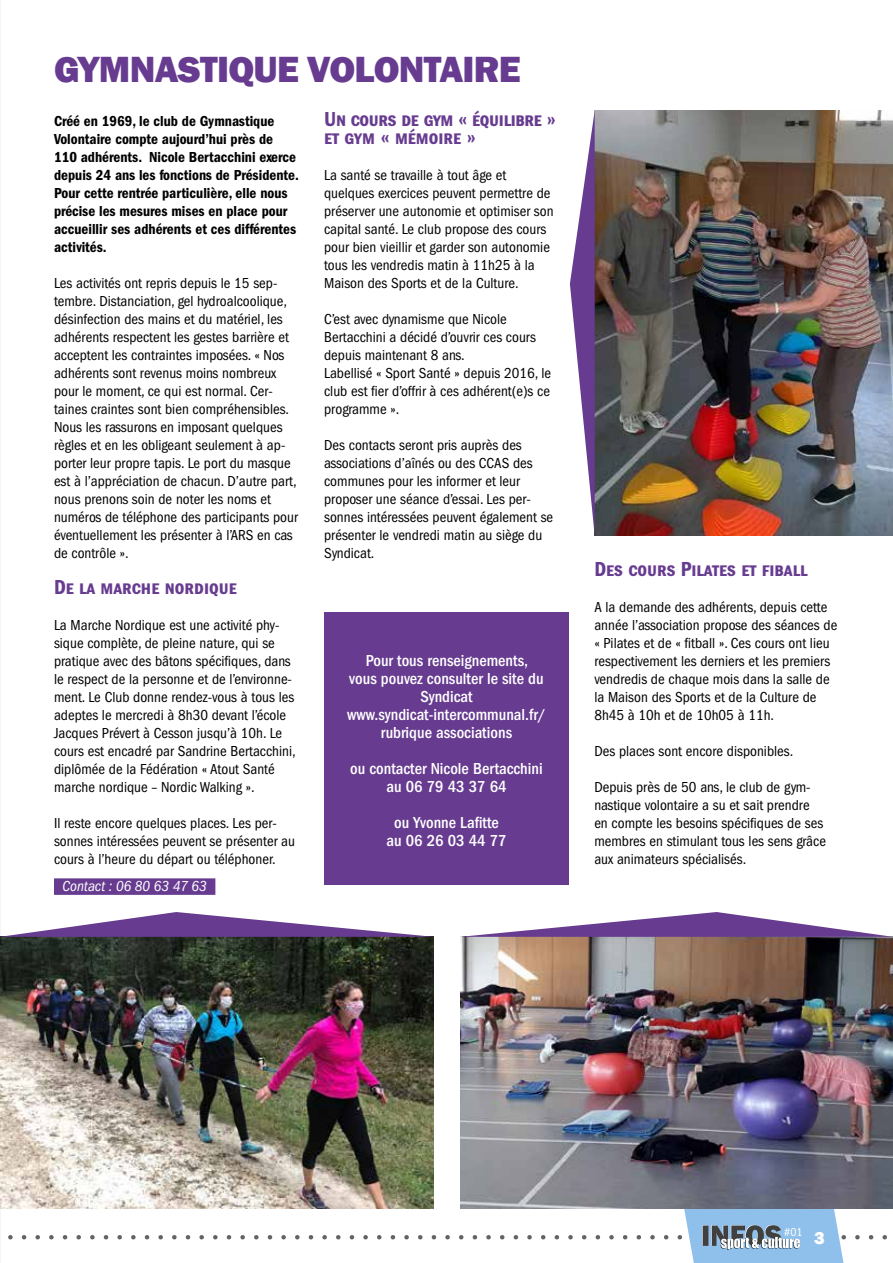
<style>
.page{position:relative;width:893px;height:1263px;background:#fff}
.page>*{position:absolute;margin:0;border:0;box-sizing:border-box;transform-origin:0 0}
.t1{font:800 37.5px "Franklin Gothic";letter-spacing:-.02em;color:#673c90}
.t2{font:21px/18px "Franklin Gothic LT Pro Cn Dm";color:#673c90}
.t3{font:800 18px "Franklin Gothic";color:#fff}
.t4{font:500 condensed 16.5px/18px "Franklin Gothic LT Pro";color:#fff;text-align:center}
.t5{font:condensed 15px/18px "Franklin Gothic LT Pro";color:#000}
.t6{font:15px/18px "Franklin Gothic LT Pro Cn Dm";color:#000}
.t7{font:italic condensed 15px "Franklin Gothic LT Pro";color:#fff}
.t8{font:condensed 12px "Franklin Gothic LT Pro";color:#fff}
</style>
<div class="page">
<svg style="left:0;top:1209px;width:887px;height:54px"></svg>
<div style="left:54px;top:878px;width:161px;height:17px;background:#673c90"></div>
<div style="left:324px;top:612px;width:245px;height:272px;background:#673c90"></div>
<img style="left:595px;top:111px;width:298px;height:425px">
<img style="left:460px;top:937px;width:433px;height:272px">
<img style="left:0;top:937px;width:434px;height:272px">
<svg style="left:0;top:912px;width:434px;height:25px"></svg>
<svg style="left:460px;top:912px;width:433px;height:25px"></svg>
<svg style="left:570px;top:111px;width:25px;height:425px"></svg>
<h1 class="t1" style="left:54px;top:45px;width:468px">GYMNASTIQUE VOLONTAIRE</h1>
<p class="t6" style="left:54px;top:112px;width:246px">Créé en 1969, le club de Gymnastique Volontaire compte aujourd’hui près de 110 adhérents. Nicole Bertacchini exerce depuis 24 ans les fonctions de Présidente.<br>Pour cette rentrée particulière, elle nous précise les mesures mises en place pour accueillir ses adhérents et ces différentes activités.</p>
<p class="t5" style="left:54px;top:274px;width:245px">Les activités ont repris depuis le 15 sep&shy;tembre. Distanciation, gel hydroalcoolique, désinfection des mains et du matériel, les adhérents respectent les gestes barrière et acceptent les contraintes imposées. « Nos adhérents sont revenus moins nombreux pour le moment, ce qui est normal. Cer&shy;taines craintes sont bien compréhensibles.<br>Nous les rassurons en imposant quelques règles et en les obligeant seulement à ap&shy;porter leur propre tapis. Le port du masque est à l’appréciation de chacun. D’autre part, nous prenons soin de noter les noms et numéros de téléphone des participants pour éventuellement les présenter à l’ARS en cas de contrôle ».</p>
<h2 class="t2" style="left:54px;top:578px;width:184px">De la marche nordique</h2>
<p class="t5" style="left:54px;top:616px;width:243px">La Marche Nordique est une activité phy&shy;sique complète, de pleine nature, qui se pratique avec des bâtons spécifiques, dans le respect de la personne et de l’environne&shy;ment. Le Club donne rendez-vous à tous les adeptes le mercredi à 8h30 devant l’école Jacques Prévert à Cesson jusqu’à 10h. Le cours est encadré par Sandrine Bertacchini, diplômée de la Fédération « Atout Santé marche nordique – Nordic Walking ».</p>
<p class="t5" style="left:54px;top:814px;width:243px">Il reste encore quelques places. Les per&shy;sonnes intéressées peuvent se présenter au cours à l’heure du départ ou téléphoner.</p>
<p class="t7" style="left:63px;top:877px;width:146px">Contact : 06 80 63 47 63</p>
<h2 class="t2" style="left:324px;top:110px;width:233px">Un cours de gym « équilibre » et gym « mémoire »</h2>
<p class="t5" style="left:324px;top:166px;width:231px">La santé se travaille à tout âge et quelques exercices peuvent permettre de préserver une autonomie et optimiser son capital santé. Le club propose des cours pour bien vieillir et garder son autonomie tous les vendredis matin à 11h25 à la Maison des Sports et de la Culture.</p>
<p class="t5" style="left:324px;top:310px;width:228px">C’est avec dynamisme que Nicole<br>Bertacchini a décidé d’ouvrir ces cours depuis maintenant 8 ans.<br>Labellisé « Sport Santé » depuis 2016, le club est fier d’offrir à ces adhérent(e)s ce programme ».</p>
<p class="t5" style="left:324px;top:436px;width:231px">Des contacts seront pris auprès des associations d’aînés ou des CCAS des communes pour les informer et leur proposer une séance d’essai. Les per&shy;sonnes intéressées peuvent également se présenter le vendredi matin au siège du Syndicat.</p>
<p class="t4" style="left:347px;top:652px;width:200px">Pour tous renseignements,<br>vous pouvez consulter le site du<br>Syndicat www.syndicat-intercommunal.fr/ rubrique associations</p>
<p class="t4" style="left:350px;top:760px;width:194px">ou contacter Nicole Bertacchini au 06 79 43 37 64</p>
<p class="t4" style="left:386px;top:814px;width:122px">ou Yvonne Lafitte au 06 26 03 44 77</p>
<h2 class="t2" style="left:594px;top:560px;width:215px">Des cours Pilates et fiball</h2>
<p class="t5" style="left:594px;top:598px;width:244px">A la demande des adhérents, depuis cette année l’association propose des séances de « Pilates et de « fitball ». Ces cours ont lieu respectivement les derniers et les premiers vendredis de chaque mois dans la salle de la Maison des Sports et de la Culture de 8h45 à 10h et de 10h05 à 11h.</p>
<p class="t5" style="left:594px;top:742px;width:201px">Des places sont encore disponibles.</p>
<p class="t5" style="left:594px;top:778px;width:233px">Depuis près de 50 ans, le club de gym&shy;nastique volontaire a su et sait prendre en compte les besoins spécifiques de ses membres en stimulant tous les sens grâce aux animateurs spécialisés.</p>
<p class="t8" style="left:784px;top:1225px;width:20px">#01</p>
<p class="t3" style="left:814px;top:1226px;width:12px">3</p>
</div>
